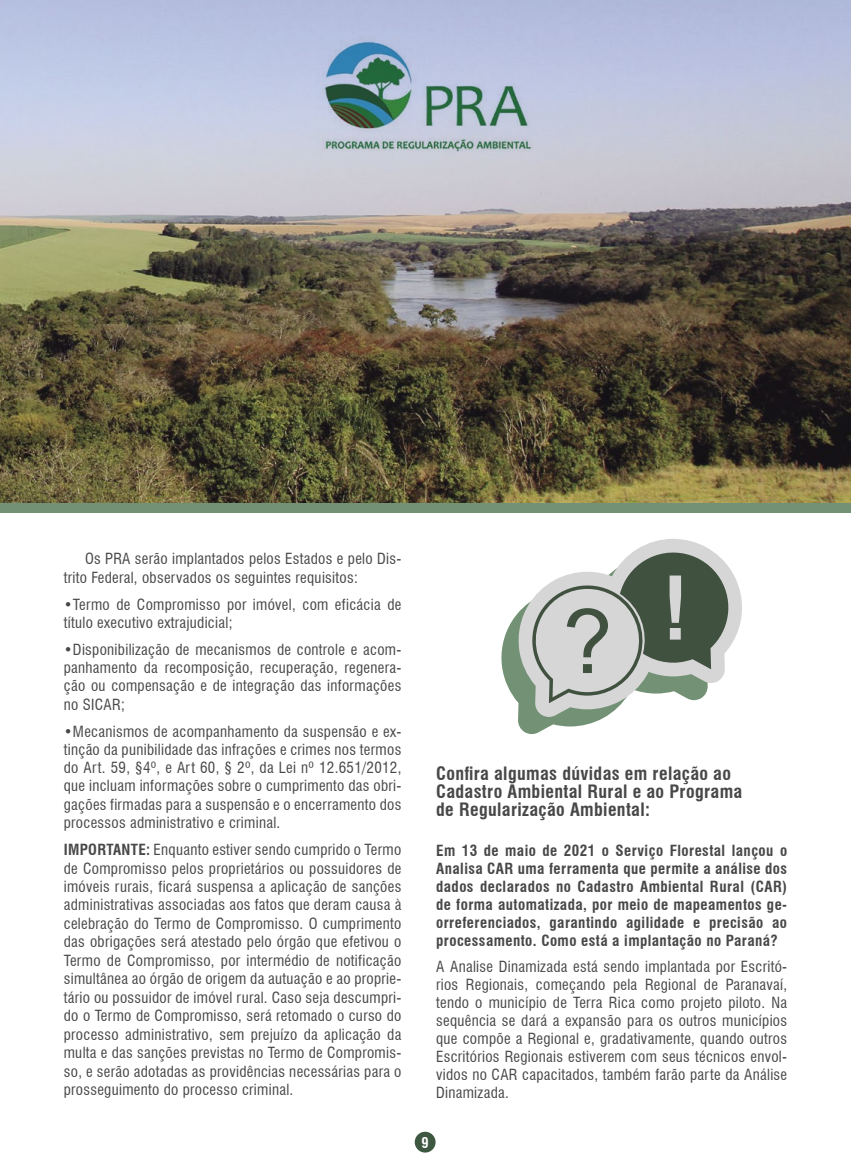
<style>
.page{position:relative;width:851px;height:1170px;background:#fff}
.page>*{position:absolute;margin:0;border:0;box-sizing:border-box;transform-origin:0 0}
.t1{font:700 condensed 85.2px "Swiss 721 BT";color:#d6d6d6}
.t2{font:700 condensed 18px/18px "Swiss 721 BT";letter-spacing:.02em;color:#484848}
.t3{font:condensed 15px/18.5px "Swiss 721 BT";letter-spacing:.02em;color:#484848;text-align:justify}
.t4{font:700 condensed 15px/18px "Swiss 721 BT";letter-spacing:.03em;color:#484848;text-align:justify}
.t5{font:700 condensed 14.4px "Swiss 721 BT";color:#fff}
.s1{font-weight:700}
</style>
<div class="page">
<div style="left:414px;top:1131px;width:21px;height:21px;background:#3e5740;border-radius:50%"></div>
<img style="left:0;top:0;width:850px;height:503px">
<div style="left:0;top:503px;width:850px;height:10px;background:#739275"></div>
<img style="left:316px;top:38px;width:223px;height:113px">
<svg style="left:501px;top:614px;width:104px;height:120px"></svg>
<svg style="left:517px;top:539px;width:225px;height:178px"></svg>
<svg style="left:526px;top:544px;width:208px;height:159px"></svg>
<p class="t3" style="left:64px;top:550px;width:339px;text-indent:21px">Os PRA serão implantados pelos Estados e pelo Dis&shy;trito Federal, observados os seguintes requisitos:</p>
<p class="t3" style="left:64px;top:595px;width:339px">•Termo de Compromisso por imóvel, com eficácia de título executivo extrajudicial;</p>
<p class="t3" style="left:64px;top:640px;width:339px">•Disponibilização de mecanismos de controle e acom&shy;panhamento da recomposição, recuperação, regenera&shy;ção ou compensação e de integração das informações no SICAR;</p>
<p class="t3" style="left:64px;top:721px;width:339px">•Mecanismos de acompanhamento da suspensão e ex&shy;tinção da punibilidade das infrações e crimes nos termos do Art. 59, §4º, e Art 60, § 2º, da Lei nº 12.651/2012, que incluam informações sobre o cumprimento das obri&shy;gações firmadas para a suspensão e o encerramento dos processos administrativo e criminal.</p>
<p class="t3" style="left:64px;top:840px;width:339px"><span class="s1">IMPORTANTE:</span> Enquanto estiver sendo cumprido o Termo de Compromisso pelos proprietários ou possuidores de imóveis rurais, ficará suspensa a aplicação de sanções administrativas associadas aos fatos que deram causa à celebração do Termo de Compromisso. O cumprimento das obrigações será atestado pelo órgão que efetivou o Termo de Compromisso, por intermédio de notificação simultânea ao órgão de origem da autuação e ao proprie&shy;tário ou possuidor de imóvel rural. Caso seja descumpri&shy;do o Termo de Compromisso, será retomado o curso do processo administrativo, sem prejuízo da aplicação da multa e das sanções previstas no Termo de Compromis&shy;so, e serão adotadas as providências necessárias para o prosseguimento do processo criminal.</p>
<h1 class="t1" style="left:662px;top:557px;width:26px">!</h1>
<p class="t2" style="left:436px;top:764px;width:307px">Confira algumas dúvidas em relação ao<br>Cadastro Ambiental Rural e ao Programa de Regularização Ambiental:</p>
<p class="t4" style="left:436px;top:841px;width:352px">Em 13 de maio de 2021 o Serviço Florestal lançou o Analisa CAR uma ferramenta que permite a análise dos dados declarados no Cadastro Ambiental Rural (CAR) de forma automatizada, por meio de mapeamentos ge&shy;orreferenciados, garantindo agilidade e precisão ao processamento. Como está a implantação no Paraná?</p>
<p class="t3" style="left:436px;top:957px;width:352px;line-height:18px">A Analise Dinamizada está sendo implantada por Escritó&shy;rios Regionais, começando pela Regional de Paranavaí, tendo o município de Terra Rica como projeto piloto. Na sequência se dará a expansão para os outros municípios que compõe a Regional e, gradativamente, quando outros Escritórios Regionais estiverem com seus técnicos envol&shy;vidos no CAR capacitados, também farão parte da Análise Dinamizada.</p>
<p class="t5" style="left:421px;top:1133px;width:9px">9</p>
</div>
